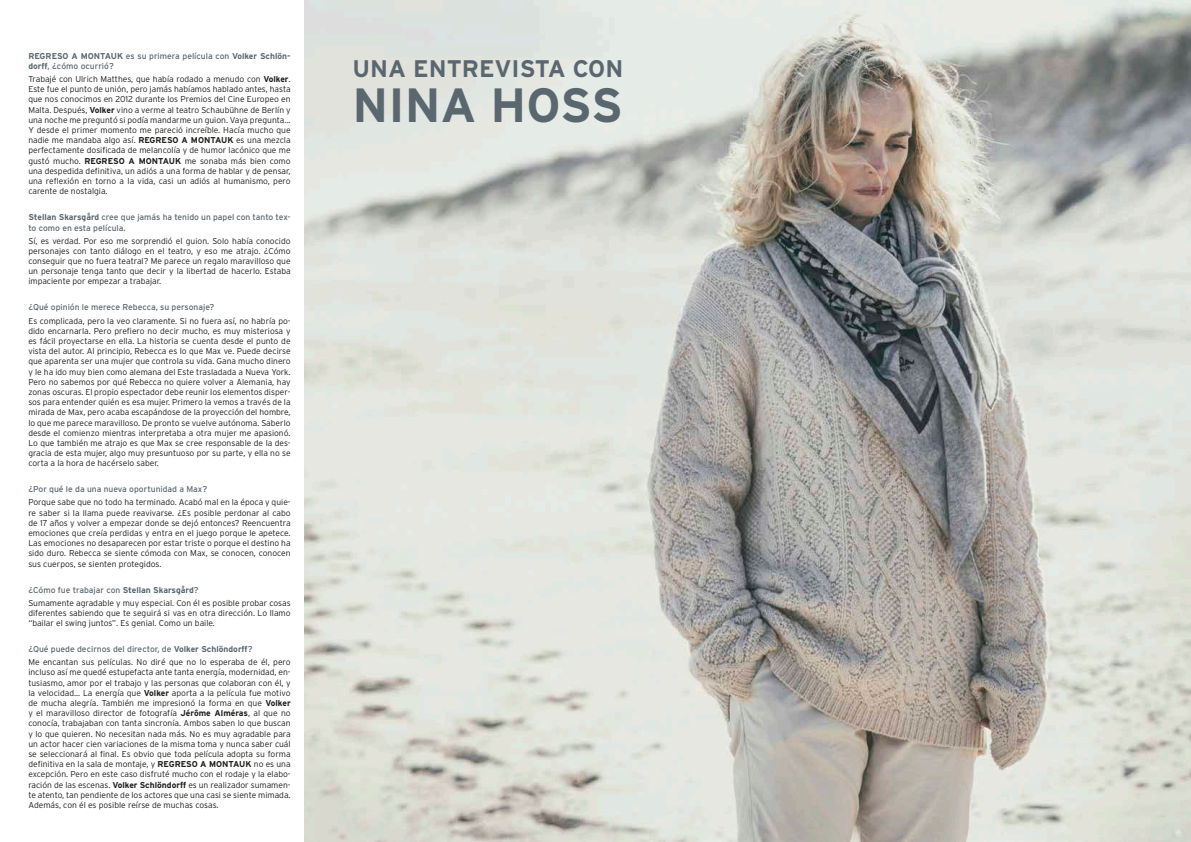
<style>
.page{position:relative;width:1191px;height:842px;background:#fff}
.page>*{position:absolute;margin:0;border:0;box-sizing:border-box;transform-origin:0 0}
.t1{font:700 48px "Interstate";color:#5a676f}
.t2{font:700 24px "Interstate";color:#5a676f}
.t3{font:300 8.5px/10.2px "Interstate";color:#1d1d1b;text-align:justify}
.t4{font:8.5px/10.2px "Interstate";color:#5a676f}
.t5{font:700 8.5px "Interstate";color:#1d1d1b}
.t6{font:700 8.5px "Interstate";color:#5a676f}
.s1{font-weight:700}
.s2{font-weight:700;color:#5a676f}
.s3{font-weight:400;color:#5a676f}
</style>
<div class="page">
<img style="left:305px;top:0;width:886px;height:842px">
<p class="t6" style="left:28px;top:51px;width:7px">REGRESO</p>
<p class="t6" style="left:72px;top:51px;width:24px">A MONTAUK</p>
<p class="t4" style="left:126px;top:51px;width:166px">es su primera película con <span class="s1">Volker Schlön-</span></p>
<p class="t3" style="left:28px;top:59px;width:264px;line-height:13px"><span class="s2">dorff</span><span class="s3">, ¿cómo ocurrió?<br></span>Trabajé con Ulrich Matthes, que había rodado a menudo con <span class="s1">Volker</span>.</p>
<p class="t3" style="left:28px;top:84px;width:264px">Este fue el punto de unión, pero jamás habíamos hablado antes, hasta que nos conocimos en 2012 durante los Premios del Cine Europeo en Malta. Después, <span class="s1">Volker</span> vino a verme al teatro Schaubühne de Berlín y una noche me preguntó si podía mandarme un guion. Vaya pregunta...<br>Y desde el primer momento me pareció increíble. Hacía mucho que nadie me mandaba algo así. <span class="s1">REGRESO</span></p>
<p class="t3" style="left:28px;top:135px;width:264px;text-indent:208px">es una mezcla perfectamente dosificada de melancolía y de humor lacónico que me gustó mucho. <span class="s1">REGRESO</span></p>
<p class="t5" style="left:182px;top:136px;width:24px">A MONTAUK</p>
<p class="t3" style="left:28px;top:155px;width:264px;text-indent:156px">me sonaba más bien como una despedida definitiva, un adiós a una forma de hablar y de pensar, una reflexión en torno a la vida, casi un adiós al humanismo, pero carente de nostalgia.</p>
<p class="t4" style="left:28px;top:212px;width:264px"><span class="s1">Stellan Skarsgård</span> cree que jamás ha tenido un papel con tanto tex&shy;to como en esta película.</p>
<p class="t3" style="left:28px;top:235px;width:264px">Sí, es verdad. Por eso me sorprendió el guion. Solo había conocido personajes con tanto diálogo en el teatro, y eso me atrajo. ¿Cómo conseguir que no fuera teatral? Me parece un regalo maravilloso que un personaje tenga tanto que decir y la libertad de hacerlo. Estaba impaciente por empezar a trabajar.</p>
<p class="t4" style="left:28px;top:302px;width:188px">¿Qué opinión le merece Rebecca, su personaje?</p>
<p class="t3" style="left:28px;top:315px;width:264px">Es complicada, pero la veo claramente. Si no fuera así, no habría po&shy;dido encarnarla. Pero prefiero no decir mucho, es muy misteriosa y es fácil proyectarse en ella. La historia se cuenta desde el punto de vista del autor. Al principio, Rebecca es lo que Max ve. Puede decirse que aparenta ser una mujer que controla su vida. Gana mucho dinero y le ha ido muy bien como alemana del Este trasladada a Nueva York.<br>Pero no sabemos por qué Rebecca no quiere volver a Alemania, hay zonas oscuras. El propio espectador debe reunir los elementos disper&shy;sos para entender quién es esa mujer. Primero la vemos a través de la mirada de Max, pero acaba escapándose de la proyección del hombre, lo que me parece maravilloso. De pronto se vuelve autónoma. Saberlo desde el comienzo mientras interpretaba a otra mujer me apasionó.<br>Lo que también me atrajo es que Max se cree responsable de la des&shy;gracia de esta mujer, algo muy presuntuoso por su parte, y ella no se corta a la hora de hacérselo saber.</p>
<p class="t4" style="left:28px;top:484px;width:180px">¿Por qué le da una nueva oportunidad a Max?</p>
<p class="t3" style="left:28px;top:497px;width:264px">Porque sabe que no todo ha terminado. Acabó mal en la época y quie&shy;re saber si la llama puede reavivarse. ¿Es posible perdonar al cabo de 17 años y volver a empezar donde se dejó entonces? Reencuentra emociones que creía perdidas y entra en el juego porque le apetece.<br>Las emociones no desaparecen por estar triste o porque el destino ha sido duro. Rebecca se siente cómoda con Max, se conocen, conocen sus cuerpos, se sienten protegidos.</p>
<p class="t3" style="left:28px;top:583px;width:264px;line-height:13px"><span class="s3">¿Cómo fue trabajar con</span> <span class="s2">Stellan Skarsgård</span><span class="s3">?<br></span>Sumamente agradable y muy especial. Con él es posible probar cosas</p>
<p class="t3" style="left:28px;top:608px;width:264px">diferentes sabiendo que te seguirá si vas en otra dirección. Lo llamo “bailar el swing juntos”. Es genial. Como un baile.</p>
<p class="t3" style="left:28px;top:643px;width:264px;line-height:13px"><span class="s3">¿Qué puede decirnos del director, de</span> <span class="s2">Volker Schlöndorff</span><span class="s3">?<br></span>Me encantan sus películas. No diré que no lo esperaba de él, pero</p>
<p class="t3" style="left:28px;top:667px;width:264px">incluso así me quedé estupefacta ante tanta energía, modernidad, en&shy;tusiasmo, amor por el trabajo y las personas que colaboran con él, y la velocidad... La energía que <span class="s1">Volker</span> aporta a la película fue motivo de mucha alegría. También me impresionó la forma en que <span class="s1">Volker </span>y el maravilloso director de fotografía <span class="s1">Jérôme Alméras</span>, al que no conocía, trabajaban con tanta sincronía. Ambos saben lo que buscan y lo que quieren. No necesitan nada más. No es muy agradable para un actor hacer cien variaciones de la misma toma y nunca saber cuál se seleccionará al final. Es obvio que toda película adopta su forma definitiva en la sala de montaje, y <span class="s1">REGRESO</span></p>
<p class="t5" style="left:129px;top:156px;width:25px">A MONTAUK</p>
<p class="t5" style="left:200px;top:759px;width:23px">A MONTAUK</p>
<p class="t3" style="left:28px;top:759px;width:264px;text-indent:225px">no es una excepción. Pero en este caso disfruté mucho con el rodaje y la elabo&shy;ración de las escenas. <span class="s1">Volker Schlöndorff</span> es un realizador sumamen&shy;te atento, tan pendiente de los actores que una casi se siente mimada.<br>Además, con él es posible reírse de muchas cosas.</p>
<h2 class="t2" style="left:352px;top:55px;width:18px">UNA</h2>
<h2 class="t2" style="left:413px;top:55px;width:16px">ENTREVISTA</h2>
<h2 class="t2" style="left:573px;top:55px;width:17px">CON</h2>
<h1 class="t1" style="left:352px;top:78px;width:31px">NINA</h1>
<h1 class="t1" style="left:490px;top:78px;width:33px">HOSS</h1>
</div>
